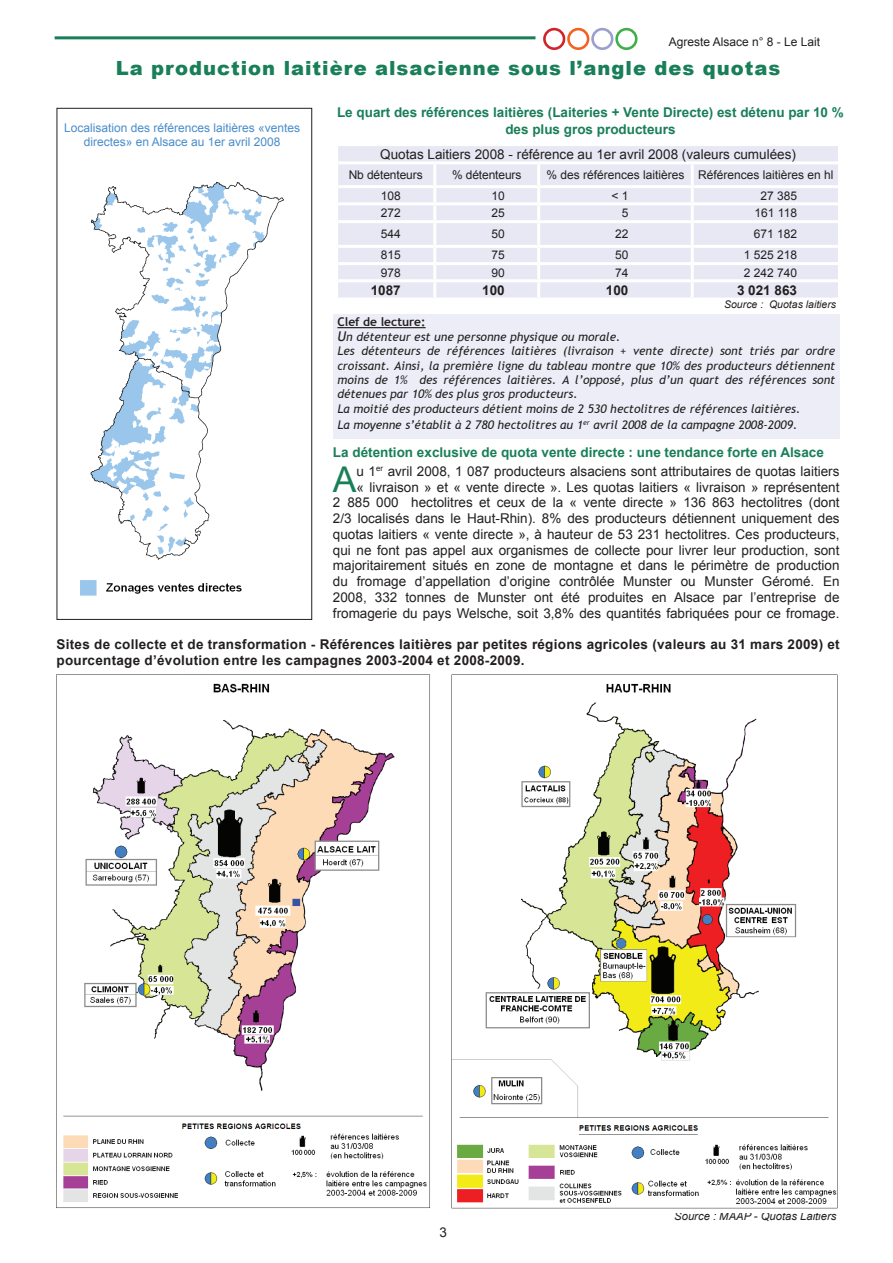
<style>
.page{position:relative;width:893px;height:1263px;background:#fff}
.page>*{position:absolute;margin:0;border:0;box-sizing:border-box;transform-origin:0 0}
.t1{font:35.55px "Arial";color:#197f59}
.t2{font:900 19.5px "Arial";letter-spacing:.05em;color:#197f59}
.t3{font:13.5px/15.8px "Arial";color:#231f20;text-align:right}
.t4{font:700 13.5px/16.2px "Arial";letter-spacing:.02em;color:#231f20}
.t5{font:700 13.5px/16.2px "Arial";color:#197f59;text-align:center}
.t6{font:italic 12px/14.4px "Trebuchet MS";color:#231f20}
.t7{font:12px "Arial";color:#231f20}
.t8{font:12px/14.4px "Arial";color:#498dca;text-align:center}
.t9{font:italic 11.25px "Arial";color:#231f20}
.t10{font:italic 10.5px "Arial";color:#231f20}
.s1{font-weight:700;font-style:normal}
.s2{font-size:13.5px}
</style>
<div class="page">
<div style="left:333px;top:315px;width:507px;height:124px;background:#ecedf7"></div>
<hr style="left:337px;top:327px;width:89px;height:1px;background:#231f20">
<hr style="left:55px;top:36px;width:480px;height:3px;background:#197f59">
<div style="left:567px;top:28px;width:22px;height:22px;border:3px solid #f26221;border-radius:50%"></div>
<div style="left:543px;top:28px;width:22px;height:22px;border:3px solid #d1232a;border-radius:50%"></div>
<div style="left:615px;top:28px;width:23px;height:22px;border:3px solid #40ae49;border-radius:50%"></div>
<div style="left:591px;top:28px;width:22px;height:22px;border:3px solid #9b9fce;border-radius:50%"></div>
<div style="left:338px;top:146px;width:499px;height:152px;background:#e7e8f4"></div>
<hr style="left:433px;top:164px;width:3px;height:21px;background:#fff">
<hr style="left:433px;top:188px;width:3px;height:14px;background:#fff">
<hr style="left:433px;top:205px;width:3px;height:15px;background:#fff">
<hr style="left:433px;top:223px;width:3px;height:22px;background:#fff">
<hr style="left:433px;top:248px;width:3px;height:14px;background:#fff">
<hr style="left:433px;top:265px;width:3px;height:14px;background:#fff">
<hr style="left:433px;top:282px;width:3px;height:16px;background:#fff">
<hr style="left:338px;top:185px;width:97px;height:3px;background:#fff">
<hr style="left:435px;top:185px;width:104px;height:3px;background:#fff">
<hr style="left:338px;top:202px;width:97px;height:3px;background:#fff">
<hr style="left:435px;top:202px;width:104px;height:3px;background:#fff">
<hr style="left:338px;top:220px;width:97px;height:3px;background:#fff">
<hr style="left:435px;top:220px;width:104px;height:3px;background:#fff">
<hr style="left:338px;top:245px;width:97px;height:3px;background:#fff">
<hr style="left:435px;top:245px;width:104px;height:3px;background:#fff">
<hr style="left:338px;top:262px;width:97px;height:3px;background:#fff">
<hr style="left:435px;top:262px;width:104px;height:3px;background:#fff">
<hr style="left:338px;top:279px;width:97px;height:3px;background:#fff">
<hr style="left:435px;top:279px;width:104px;height:3px;background:#fff">
<hr style="left:537px;top:164px;width:3px;height:21px;background:#fff">
<hr style="left:691px;top:164px;width:3px;height:21px;background:#fff">
<hr style="left:539px;top:185px;width:153px;height:3px;background:#fff">
<hr style="left:537px;top:188px;width:3px;height:14px;background:#fff">
<hr style="left:692px;top:185px;width:146px;height:3px;background:#fff">
<hr style="left:691px;top:188px;width:3px;height:14px;background:#fff">
<hr style="left:539px;top:202px;width:153px;height:3px;background:#fff">
<hr style="left:537px;top:205px;width:3px;height:15px;background:#fff">
<hr style="left:692px;top:202px;width:146px;height:3px;background:#fff">
<hr style="left:691px;top:205px;width:3px;height:15px;background:#fff">
<hr style="left:539px;top:220px;width:153px;height:3px;background:#fff">
<hr style="left:537px;top:223px;width:3px;height:22px;background:#fff">
<hr style="left:692px;top:220px;width:146px;height:3px;background:#fff">
<hr style="left:691px;top:223px;width:3px;height:22px;background:#fff">
<hr style="left:539px;top:245px;width:153px;height:3px;background:#fff">
<hr style="left:537px;top:248px;width:3px;height:14px;background:#fff">
<hr style="left:692px;top:245px;width:146px;height:3px;background:#fff">
<hr style="left:691px;top:248px;width:3px;height:14px;background:#fff">
<hr style="left:539px;top:262px;width:153px;height:3px;background:#fff">
<hr style="left:537px;top:265px;width:3px;height:14px;background:#fff">
<hr style="left:692px;top:262px;width:146px;height:3px;background:#fff">
<hr style="left:691px;top:265px;width:3px;height:14px;background:#fff">
<hr style="left:539px;top:279px;width:153px;height:3px;background:#fff">
<hr style="left:537px;top:282px;width:3px;height:16px;background:#fff">
<hr style="left:692px;top:279px;width:146px;height:3px;background:#fff">
<hr style="left:691px;top:282px;width:3px;height:16px;background:#fff">
<hr style="left:338px;top:161px;width:97px;height:3px;background:#fff">
<hr style="left:435px;top:161px;width:104px;height:3px;background:#fff">
<hr style="left:539px;top:161px;width:153px;height:3px;background:#fff">
<hr style="left:692px;top:161px;width:146px;height:3px;background:#fff">
<div style="left:57px;top:108px;width:255px;height:512px;border:1px solid #231f20"></div>
<img style="left:80px;top:181px;width:204px;height:415px">
<img style="left:56px;top:674px;width:374px;height:534px">
<img style="left:451px;top:674px;width:387px;height:535px">
<p class="t7" style="left:669px;top:34px;width:153px">Agreste Alsace n° 8 - Le Lait</p>
<h2 class="t2" style="left:116px;top:53px;width:666px">La production laitière alsacienne sous l’angle des quotas</h2>
<p class="t8" style="left:64px;top:120px;width:238px">Localisation des références laitières «ventes directes» en Alsace au 1er avril 2008</p>
<p class="t5" style="left:337px;top:105px;width:508px">Le quart des références laitières (Laiteries + Vente Directe) est détenu par 10 % des plus gros producteurs</p>
<p class="t3" style="left:380px;top:146px;width:417px">Quotas Laitiers 2008 - référence au 1er avril 2008 (valeurs cumulées)</p>
<p class="t7" style="left:349px;top:167px;width:75px">Nb détenteurs</p>
<p class="t7" style="left:452px;top:167px;width:71px">% détenteurs</p>
<p class="t7" style="left:546px;top:167px;width:289px">% des références laitières Références laitières en hl</p>
<p class="t7" style="left:381px;top:188px;width:22px">108</p>
<p class="t7" style="left:491px;top:188px;width:15px">10</p>
<p class="t7" style="left:611px;top:188px;width:19px">&lt; 1</p>
<p class="t7" style="left:760px;top:188px;width:38px">27 385</p>
<p class="t7" style="left:381px;top:205px;width:22px">272</p>
<p class="t7" style="left:491px;top:205px;width:15px">25</p>
<p class="t7" style="left:622px;top:205px;width:8px">5</p>
<p class="t7" style="left:755px;top:205px;width:44px">161 118</p>
<p class="t7" style="left:381px;top:226px;width:22px">544</p>
<p class="t7" style="left:491px;top:226px;width:15px">50</p>
<p class="t7" style="left:615px;top:226px;width:15px">22</p>
<p class="t7" style="left:754px;top:226px;width:45px">671 182</p>
<p class="t7" style="left:381px;top:247px;width:22px">815</p>
<p class="t7" style="left:491px;top:247px;width:15px">75</p>
<p class="t7" style="left:615px;top:247px;width:15px">50</p>
<p class="t7" style="left:744px;top:247px;width:55px">1 525 218</p>
<p class="t7" style="left:381px;top:264px;width:22px">978</p>
<p class="t7" style="left:491px;top:264px;width:15px">90</p>
<p class="t7" style="left:615px;top:264px;width:15px">74</p>
<p class="t7" style="left:744px;top:264px;width:55px">2 242 740</p>
<p class="t4" style="left:371px;top:282px;width:32px">1087</p>
<p class="t4" style="left:482px;top:282px;width:24px">100</p>
<p class="t4" style="left:606px;top:282px;width:24px">100</p>
<p class="t4" style="left:737px;top:282px;width:62px">3 021 863</p>
<p class="t10" style="left:724px;top:297px;width:114px">Source : Quotas laitiers</p>
<p class="t6" style="left:337px;top:315px;width:499px"><span class="s1">Clef de lecture:<br></span><span class="s2">U</span>n détenteur est une personne physique ou morale.<br>Les détenteurs de références laitières (livraison + vente directe) sont triés par ordre croissant. Ainsi, la première ligne du tableau montre que 10% des producteurs détiennent moins de 1% des références laitières. A l’opposé, plus d’un quart des références sont détenues par 10% des plus gros producteurs.<br>La moitié des producteurs détient moins de 2 530 hectolitres de références laitières.</p>
<p class="t6" style="left:337px;top:418px;width:462px">La moyenne s’établit à 2 780 hectolitres au 1<sup>er</sup> avril 2008 de la campagne 2008-2009.</p>
<p class="t5" style="left:333px;top:445px;width:492px">La détention exclusive de quota vente directe : une tendance forte en Alsace</p>
<h1 class="t1" style="left:333px;top:456px;width:25px">A</h1>
<p class="t3" style="left:333px;top:463px;width:508px">u 1<sup>er</sup> avril 2008, 1 087 producteurs alsaciens sont attributaires de quotas laitiers<br>« livraison » et « vente directe ». Les quotas laitiers « livraison » représentent<br>2 885 000 hectolitres et ceux de la « vente directe » 136 863 hectolitres (dont 2/3 localisés dans le Haut-Rhin). 8% des producteurs détiennent uniquement des quotas laitiers « vente directe », à hauteur de 53 231 hectolitres. Ces producteurs, qui ne font pas appel aux organismes de collecte pour livrer leur production, sont majoritairement situés en zone de montagne et dans le périmètre de production du fromage d’appellation d’origine contrôlée Munster ou Munster Géromé. En 2008, 332 tonnes de Munster ont été produites en Alsace par l’entreprise de fromagerie du pays Welsche, soit 3,8% des quantités fabriquées pour ce fromage.</p>
<p class="t4" style="left:57px;top:636px;width:785px">Sites de collecte et de transformation - Références laitières par petites régions agricoles (valeurs au 31 mars 2009) et pourcentage d’évolution entre les campagnes 2003-2004 et 2008-2009.</p>
<p class="t3" style="left:440px;top:1224px;width:9px">3</p>
<p class="t9" style="left:674px;top:1209px;width:164px">Source : MAAP - Quotas Laitiers</p>
</div>
